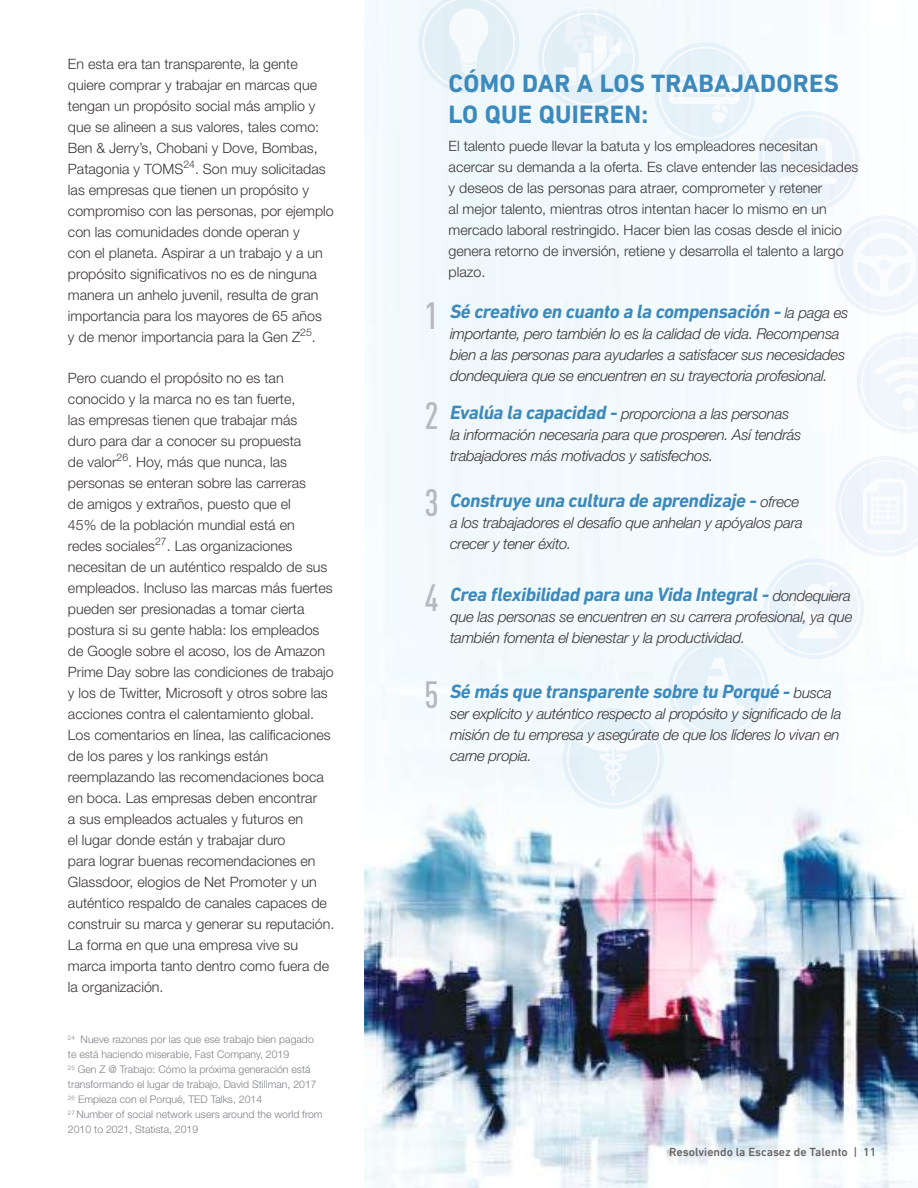
<style>
.page{position:relative;width:918px;height:1188px;background:#fff}
.page>*{position:absolute;margin:0;border:0;box-sizing:border-box;transform-origin:0 0}
.t1{font:500 condensed 37.5px "DINOT";color:#b6b8bf}
.t2{font:700 25.5px/31.5px "DIN Next W1 G";letter-spacing:.01em;color:#3c89bc}
.t3{font:italic 700 19.5px "DIN Next W1 G";letter-spacing:-.02em;color:#3c89bc}
.t4{font:italic 300 15px/21px "Helvetica Neue LT Std";letter-spacing:-.02em;color:#393535}
.t5{font:300 14.25px/21px "Helvetica Neue LT Std";color:#393535}
.t6{font:500 12px "DIN Next W1 G";color:#656365}
.t7{font:300 10.5px/15px "Helvetica Neue LT Std";color:#7d8087}
.s1{font-family:"Helvetica Neue LT Std";font-weight:300;font-size:15px;color:#393535}
.s2{font-family:"DIN Next W1 G";font-weight:700;font-size:19.5px;color:#3c89bc}
</style>
<div class="page">
<img style="left:364px;top:0;width:554px;height:1188px">
<svg style="left:413px;top:0;width:112px;height:99px"></svg>
<svg style="left:533px;top:3px;width:385px;height:318px"></svg>
<svg style="left:851px;top:327px;width:67px;height:112px"></svg>
<svg style="left:557px;top:451px;width:361px;height:363px"></svg>
<p class="t5" style="left:68px;top:53px;width:267px">En esta era tan transparente, la gente quiere comprar y trabajar en marcas que tengan un propósito social más amplio y que se alineen a sus valores, tales como:<br>Ben &amp; Jerry’s, Chobani y Dove, Bombas, Patagonia y TOMS<sup>24</sup>. Son muy solicitadas las empresas que tienen un propósito y compromiso con las personas, por ejemplo con las comunidades donde operan y<br>con el planeta. Aspirar a un trabajo y a un propósito significativos no es de ninguna manera un anhelo juvenil, resulta de gran importancia para los mayores de 65 años<br>y de menor importancia para la Gen Z<sup>25</sup>.</p>
<p class="t5" style="left:68px;top:368px;width:268px">Pero cuando el propósito no es tan conocido y la marca no es tan fuerte,<br>las empresas tienen que trabajar más<br>duro para dar a conocer su propuesta<br>de valor<sup>26</sup>. Hoy, más que nunca, las personas se enteran sobre las carreras<br>de amigos y extraños, puesto que el<br>45% de la población mundial está en<br>redes sociales<sup>27</sup>. Las organizaciones necesitan de un auténtico respaldo de sus empleados. Incluso las marcas más fuertes pueden ser presionadas a tomar cierta postura si su gente habla: los empleados de Google sobre el acoso, los de Amazon Prime Day sobre las condiciones de trabajo y los de Twitter, Microsoft y otros sobre las acciones contra el calentamiento global.<br>Los comentarios en línea, las calificaciones de los pares y los rankings están reemplazando las recomendaciones boca en boca. Las empresas deben encontrar<br>a sus empleados actuales y futuros en<br>el lugar donde están y trabajar duro<br>para lograr buenas recomendaciones en Glassdoor, elogios de Net Promoter y un auténtico respaldo de canales capaces de construir su marca y generar su reputación.<br>La forma en que una empresa vive su marca importa tanto dentro como fuera de la organización.</p>
<p class="t7" style="left:68px;top:1032px;width:256px"><sup>24</sup> Nueve razones por las que ese trabajo bien pagado te está haciendo miserable, Fast Company, 2019<br><sup>25</sup> Gen Z @ Trabajo: Cómo la próxima generación está transformando el lugar de trabajo, David Stillman, 2017<br><sup>26</sup> Empieza con el Porqué, TED Talks, 2014<br><sup>27</sup> Number of social network users around the world from 2010 to 2021, Statista, 2019</p>
<h2 class="t2" style="left:449px;top:67px;width:392px">CÓMO DAR A LOS TRABAJADORES<br>LO QUE QUIEREN:</h2>
<p class="t5" style="left:449px;top:135px;width:411px">El talento puede llevar la batuta y los empleadores necesitan acercar su demanda a la oferta. Es clave entender las necesidades y deseos de las personas para atraer, comprometer y retener<br>al mejor talento, mientras otros intentan hacer lo mismo en un mercado laboral restringido. Hacer bien las cosas desde el inicio genera retorno de inversión, retiene y desarrolla el talento a largo plazo.</p>
<h1 class="t1" style="left:424px;top:293px;width:16px">1</h1>
<h3 class="t3" style="left:450px;top:300px;width:400px">Sé creativo en cuanto a la compensación - <span class="s1">la paga es</span></h3>
<p class="t4" style="left:450px;top:323px;width:397px">importante, pero también lo es la calidad de vida. Recompensa bien a las personas para ayudarles a satisfacer sus necesidades dondequiera que se encuentren en su trayectoria profesional.</p>
<h1 class="t1" style="left:424px;top:393px;width:16px">2</h1>
<p class="t4" style="left:450px;top:403px;width:353px"><span class="s2">Evalúa la capacidad -</span> proporciona a las personas la información necesaria para que prosperen. Así tendrás trabajadores más motivados y satisfechos.</p>
<h1 class="t1" style="left:424px;top:480px;width:16px">3</h1>
<h3 class="t3" style="left:450px;top:489px;width:351px">Construye una cultura de aprendizaje - <span class="s1">ofrece</span></h3>
<p class="t4" style="left:450px;top:512px;width:354px">a los trabajadores el desafío que anhelan y apóyalos para crecer y tener éxito.</p>
<h1 class="t1" style="left:424px;top:576px;width:16px">4</h1>
<h3 class="t3" style="left:450px;top:583px;width:402px">Crea flexibilidad para una Vida Integral - <span class="s1">dondequiera</span></h3>
<p class="t4" style="left:450px;top:606px;width:404px">que las personas se encuentren en su carrera profesional, ya que también fomenta el bienestar y la productividad.</p>
<h1 class="t1" style="left:424px;top:673px;width:16px">5</h1>
<h3 class="t3" style="left:450px;top:680px;width:383px">Sé más que transparente sobre tu Porqué - <span class="s1">busca</span></h3>
<p class="t4" style="left:450px;top:703px;width:393px">ser explícito y auténtico respecto al propósito y significado de la misión de tu empresa y asegúrate de que los líderes lo vivan en carne propia.</p>
<p class="t6" style="left:669px;top:1145px;width:209px">Resolviendo la Escasez de Talento | 11</p>
</div>
